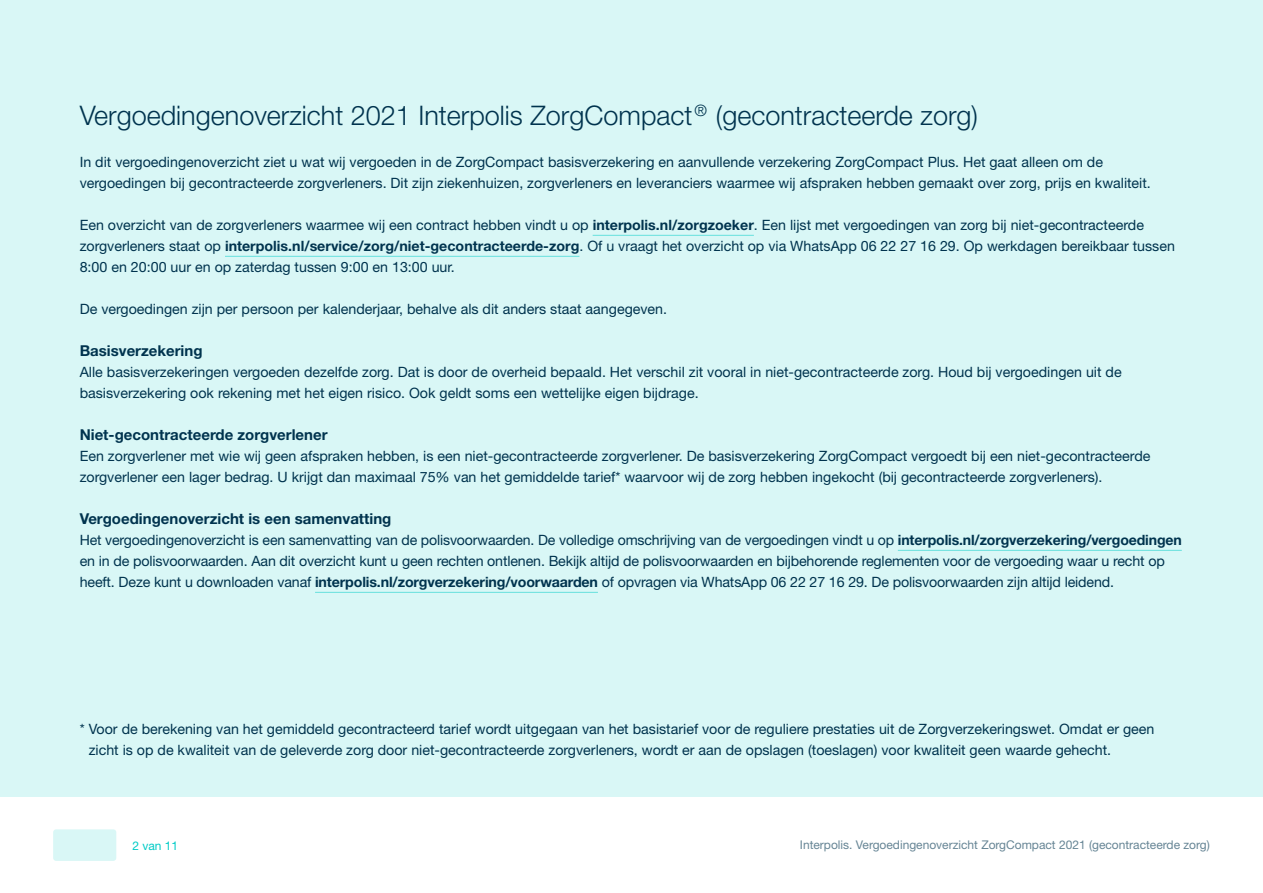
<style>
.page{position:relative;width:1263px;height:893px;background:#fff}
.page>*{position:absolute;margin:0;border:0;box-sizing:border-box;transform-origin:0 0}
.t1{font:300 27px "Helvetica Neue LT Std";color:#00334e}
.t2{font:700 15px "Helvetica Neue LT Std";color:#00334e}
.t3{font:14.25px/21px "Helvetica Neue LT Std";color:#00334e}
.t4{font:12px "Helvetica Neue LT Std";color:#668595}
.t5{font:12px "Helvetica Neue LT Std";color:#00cbc6}
.s1{font-weight:700}
</style>
<div class="page">
<div style="left:0;top:0;width:1263px;height:797px;background:#d9f7f6"></div>
<hr style="left:593px;top:235px;width:161px;height:1px;background:#66e0dd">
<hr style="left:225px;top:256px;width:354px;height:1px;background:#66e0dd">
<hr style="left:898px;top:550px;width:284px;height:1px;background:#66e0dd">
<hr style="left:315px;top:592px;width:283px;height:1px;background:#66e0dd">
<div style="left:53px;top:829px;width:63px;height:32px;background:#d9f7f6;border-radius:3px"></div>
<h1 class="t1" style="left:80px;top:99px;width:900px">Vergoedingenoverzicht 2021 Interpolis ZorgCompact<sup>®</sup> (gecontracteerde zorg)</h1>
<p class="t3" style="left:80px;top:151px;width:1073px">In dit vergoedingenoverzicht ziet u wat wij vergoeden in de ZorgCompact basisverzekering en aanvullende verzekering ZorgCompact Plus. Het gaat alleen om de vergoedingen bij gecontracteerde zorgverleners. Dit zijn ziekenhuizen, zorgverleners en leveranciers waarmee wij afspraken hebben gemaakt over zorg, prijs en kwaliteit.</p>
<p class="t3" style="left:80px;top:214px;width:1097px">Een overzicht van de zorgverleners waarmee wij een contract hebben vindt u op <span class="s1">interpolis.nl/zorgzoeker</span>. Een lijst met vergoedingen van zorg bij niet-gecontracteerde zorgverleners staat op <span class="s1">interpolis.nl/service/zorg/niet-gecontracteerde-zorg</span>. Of u vraagt het overzicht op via WhatsApp 06 22 27 16 29. Op werkdagen bereikbaar tussen<br>8:00 en 20:00 uur en op zaterdag tussen 9:00 en 13:00 uur.</p>
<p class="t3" style="left:80px;top:298px;width:589px">De vergoedingen zijn per persoon per kalenderjaar, behalve als dit anders staat aangegeven.</p>
<p class="t2" style="left:80px;top:341px;width:124px">Basisverzekering</p>
<p class="t3" style="left:80px;top:361px;width:1043px">Alle basisverzekeringen vergoeden dezelfde zorg. Dat is door de overheid bepaald. Het verschil zit vooral in niet-gecontracteerde zorg. Houd bij vergoedingen uit de basisverzekering ook rekening met het eigen risico. Ook geldt soms een wettelijke eigen bijdrage.</p>
<p class="t2" style="left:80px;top:425px;width:249px">Niet-gecontracteerde zorgverlener</p>
<p class="t3" style="left:80px;top:445px;width:1072px">Een zorgverlener met wie wij geen afspraken hebben, is een niet-gecontracteerde zorgverlener. De basisverzekering ZorgCompact vergoedt bij een niet-gecontracteerde zorgverlener een lager bedrag. U krijgt dan maximaal 75% van het gemiddelde tarief* waarvoor wij de zorg hebben ingekocht (bij gecontracteerde zorgverleners).</p>
<p class="t2" style="left:80px;top:509px;width:313px">Vergoedingenoverzicht is een samenvatting</p>
<p class="t3" style="left:80px;top:529px;width:1103px">Het vergoedingenoverzicht is een samenvatting van de polisvoorwaarden. De volledige omschrijving van de vergoedingen vindt u op <span class="s1">interpolis.nl/zorgverzekering/vergoedingen </span>en in de polisvoorwaarden. Aan dit overzicht kunt u geen rechten ontlenen. Bekijk altijd de polisvoorwaarden en bijbehorende reglementen voor de vergoeding waar u recht op heeft. Deze kunt u downloaden vanaf <span class="s1">interpolis.nl/zorgverzekering/voorwaarden</span> of opvragen via WhatsApp 06 22 27 16 29. De polisvoorwaarden zijn altijd leidend.</p>
<p class="t3" style="left:89px;top:718px;width:1067px;text-indent:-9px">* Voor de berekening van het gemiddeld gecontracteerd tarief wordt uitgegaan van het basistarief voor de reguliere prestaties uit de Zorgverzekeringswet. Omdat er geen zicht is op de kwaliteit van de geleverde zorg door niet-gecontracteerde zorgverleners, wordt er aan de opslagen (toeslagen) voor kwaliteit geen waarde gehecht.</p>
<p class="t5" style="left:132px;top:838px;width:47px">2 van 11</p>
<p class="t4" style="left:800px;top:838px;width:411px">Interpolis. Vergoedingenoverzicht ZorgCompact 2021 (gecontracteerde zorg)</p>
</div>
